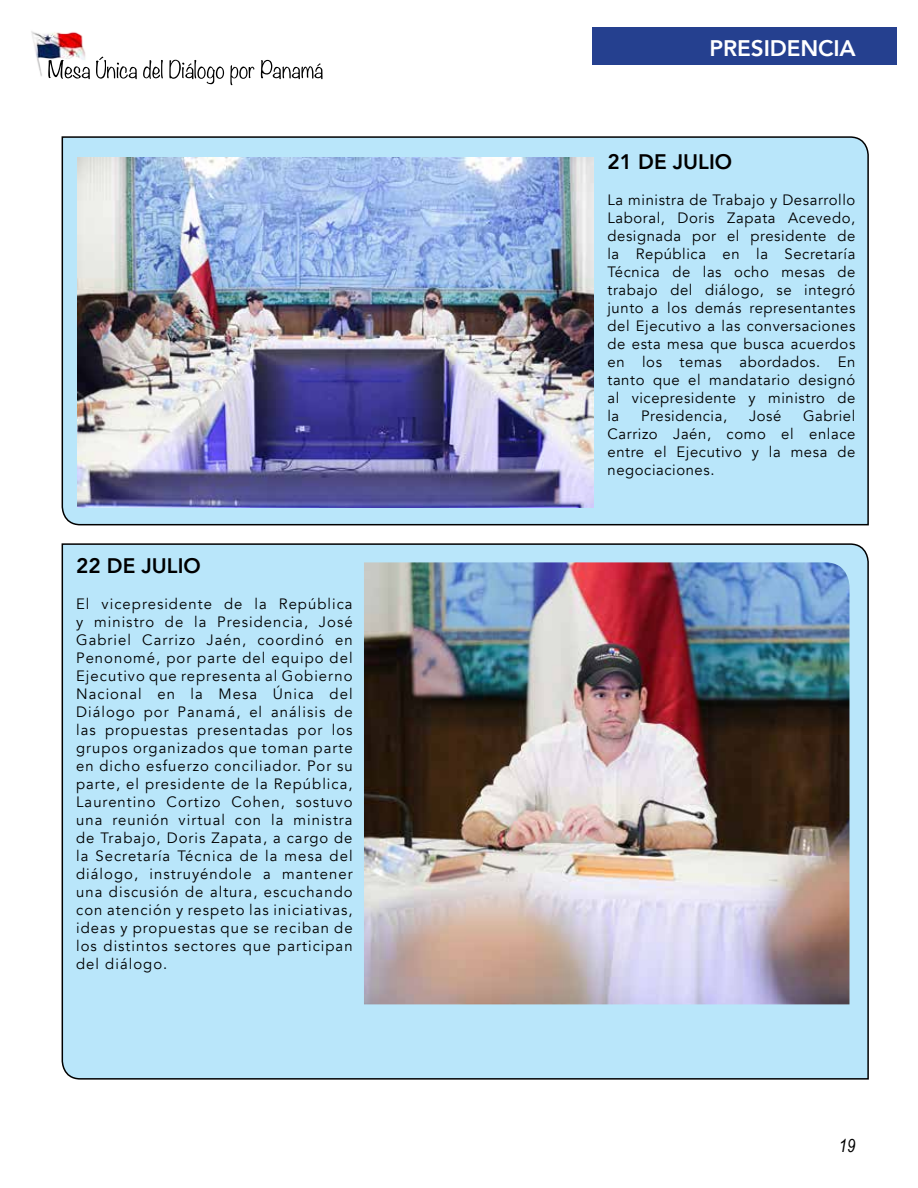
<style>
.page{position:relative;width:918px;height:1188px;background:#fff}
.page>*{position:absolute;margin:0;border:0;box-sizing:border-box;transform-origin:0 0}
.t1{font:800 22.5px "Avenir";letter-spacing:-.005em;color:#fff}
.t2{font:800 21px "Avenir";color:#000}
.t3{font:italic 18px "Arial Narrow";color:#000}
.t4{font:15px/18px "Avenir";letter-spacing:.04em;color:#000;text-align:justify}
</style>
<div class="page">
<div style="left:592px;top:27px;width:304px;height:38px;background:#25408f"></div>
<img style="left:31px;top:31px;width:55px;height:45px">
<svg style="left:48px;top:57px;width:274px;height:28px"></svg>
<div style="left:61px;top:543px;width:808px;height:537px;background:#b9e6fa"></div>
<div style="left:61px;top:136px;width:808px;height:390px;background:#b9e6fa"></div>
<img style="left:78px;top:158px;width:516px;height:349px">
<img style="left:364px;top:562px;width:485px;height:442px">
<h2 class="t2" style="left:76px;top:549px;width:126px">22 DE JULIO</h2>
<p class="t4" style="left:76px;top:595px;width:278px">El vicepresidente de la República y ministro de la Presidencia, José Gabriel Carrizo Jaén, coordinó en Penonomé, por parte del equipo del Ejecutivo que representa al Gobierno Nacional en la Mesa Única del Diálogo por Panamá, el análisis de las propuestas presentadas por los grupos organizados que toman parte en dicho esfuerzo conciliador. Por su parte, el presidente de la República, Laurentino Cortizo Cohen, sostuvo una reunión virtual con la ministra de Trabajo, Doris Zapata, a cargo de la Secretaría Técnica de la mesa del diálogo, instruyéndole a mantener una discusión de altura, escuchando con atención y respeto las iniciativas, ideas y propuestas que se reciban de los distintos sectores que participan del diálogo.</p>
<h1 class="t1" style="left:710px;top:30px;width:148px">PRESIDENCIA</h1>
<h2 class="t2" style="left:608px;top:145px;width:126px">21 DE JULIO</h2>
<p class="t4" style="left:608px;top:191px;width:249px">La ministra de Trabajo y Desarrollo Laboral, Doris Zapata Acevedo, designada por el presidente de la República en la Secretaría Técnica de las ocho mesas de trabajo del diálogo, se integró junto a los demás representantes del Ejecutivo a las conversaciones de esta mesa que busca acuerdos en los temas abordados. En tanto que el mandatario designó al vicepresidente y ministro de la</p>
<p class="t4" style="left:608px;top:407px;width:249px;text-indent:196px">Gabriel Carrizo Jaén, como el enlace entre el Ejecutivo y la mesa de negociaciones.</p>
<p class="t4" style="left:641px;top:407px;width:88px">Presidencia,</p>
<p class="t4" style="left:749px;top:407px;width:34px">José</p>
<p class="t3" style="left:839px;top:1133px;width:18px">19</p>
</div>
